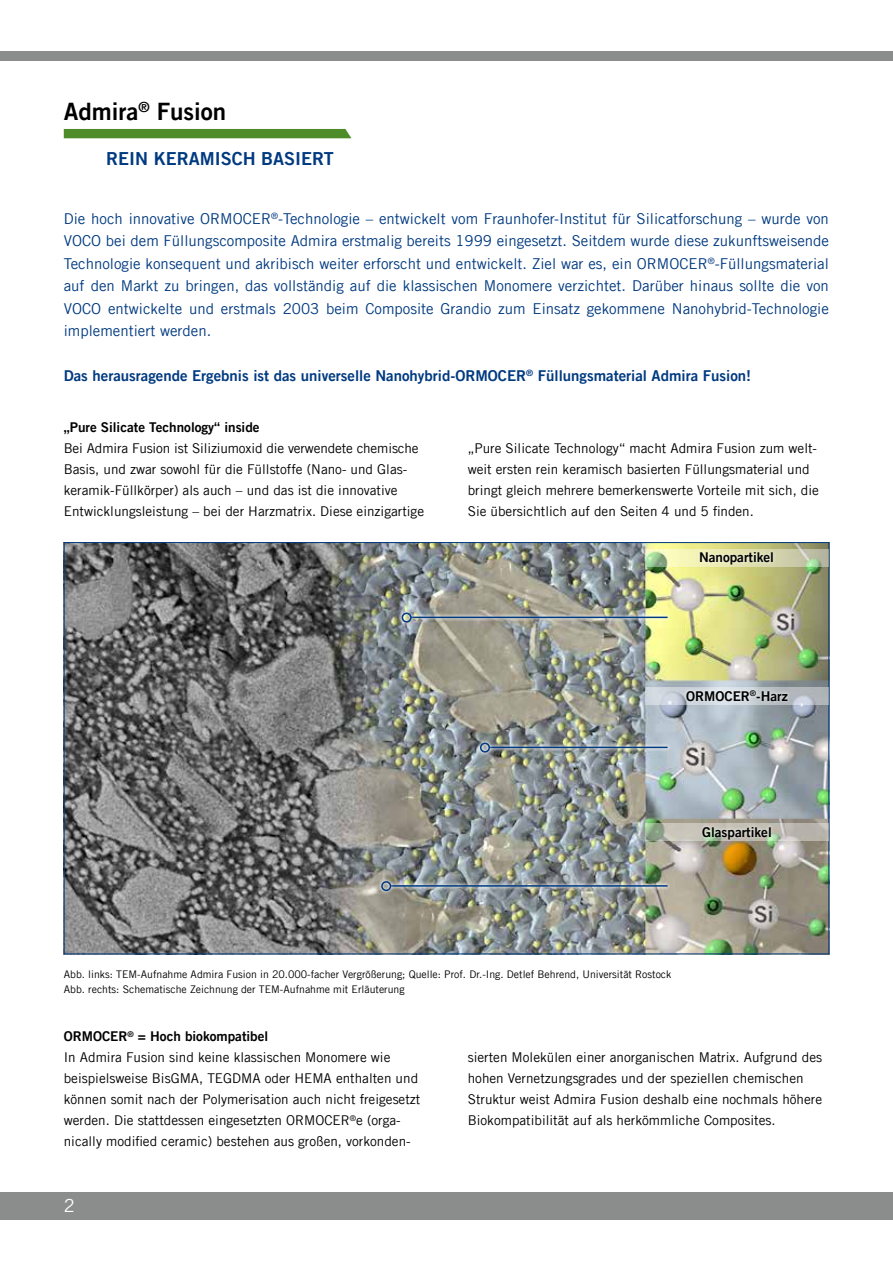
<style>
.page{position:relative;width:893px;height:1263px;background:#fff}
.page>*{position:absolute;margin:0;border:0;box-sizing:border-box;transform-origin:0 0}
.t1{font:24px "Trade Gothic LT Com Bd 2";color:#000}
.t2{font:18px "Trade Gothic LT Com Bd 2";color:#003a80}
.t3{font:18px "Trade Gothic LT Com";color:#fff}
.t4{font:15px/22.5px "Trade Gothic LT Com";color:#003a80;text-align:justify}
.t5{font:15px "Trade Gothic LT Com Bd 2";color:#003a80}
.t6{font:13.5px/21px "Trade Gothic LT Com";color:#000}
.t7{font:13.5px "Trade Gothic LT Com Bd 2";color:#000}
.t8{font:10.5px/15px "Trade Gothic LT Com";color:#000}
</style>
<div class="page">
<div style="left:0;top:1192px;width:893px;height:28px;background:#8b8d8d"></div>
<div style="left:0;top:51px;width:893px;height:10px;background:#8b8d8d"></div>
<div style="left:64px;top:129px;width:287px;height:9px;background:#4e8c2a"></div>
<img style="left:66px;top:544px;width:761px;height:408px">
<svg style="left:645px;top:549px;width:183px;height:17px;background:#ced7ab"></svg>
<svg style="left:645px;top:687px;width:183px;height:17px"></svg>
<svg style="left:645px;top:824px;width:183px;height:17px;background:#b8b9ad"></svg>
<div style="left:699px;top:824px;width:75px;height:18px;background:#fff;opacity:.75"></div>
<div style="left:683px;top:687px;width:108px;height:16px;background:#fff;opacity:.75"></div>
<div style="left:696px;top:549px;width:80px;height:19px;background:#fff;opacity:.75"></div>
<div style="left:397px;top:607px;width:276px;height:21px;background:#fff;opacity:.75"></div>
<div style="left:408px;top:613px;width:263px;height:8px;background:#fff;opacity:.75"></div>
<hr style="left:411px;top:617px;width:257px;height:1px;background:#003a80">
<div style="left:398px;top:609px;width:17px;height:17px;background:#fff;opacity:.75"></div>
<div style="left:402px;top:612px;width:10px;height:11px;border:2px solid #003a80;border-radius:50%"></div>
<div style="left:475px;top:737px;width:198px;height:21px;background:#fff;opacity:.75"></div>
<div style="left:486px;top:743px;width:185px;height:8px;background:#fff;opacity:.75"></div>
<hr style="left:489px;top:747px;width:179px;height:1px;background:#003a80">
<div style="left:477px;top:739px;width:16px;height:17px;background:#fff;opacity:.75"></div>
<div style="left:480px;top:743px;width:10px;height:10px;border:2px solid #003a80;border-radius:50%"></div>
<div style="left:376px;top:876px;width:297px;height:20px;background:#fff;opacity:.75"></div>
<div style="left:387px;top:882px;width:284px;height:8px;background:#fff;opacity:.75"></div>
<hr style="left:390px;top:885px;width:278px;height:2px;background:#003a80">
<div style="left:378px;top:878px;width:17px;height:16px;background:#fff;opacity:.75"></div>
<div style="left:381px;top:881px;width:10px;height:10px;border:2px solid #003a80;border-radius:50%"></div>
<h1 class="t1" style="left:64px;top:97px;width:164px">Admira<sup>®</sup> Fusion</h1>
<h2 class="t2" style="left:106px;top:147px;width:229px">REIN KERAMISCH BASIERT</h2>
<p class="t4" style="left:64px;top:207px;width:767px">Die hoch innovative ORMOCER<sup>®</sup>-Technologie – entwickelt vom Fraunhofer-Institut für Silicatforschung – wurde von VOCO bei dem Füllungscomposite Admira erstmalig bereits 1999 eingesetzt. Seitdem wurde diese zukunftsweisende Technologie konsequent und akribisch weiter erforscht und entwickelt. Ziel war es, ein ORMOCER<sup>®</sup>-Füllungsmaterial auf den Markt zu bringen, das vollständig auf die klassischen Monomere verzichtet. Darüber hinaus sollte die von VOCO entwickelte und erstmals 2003 beim Composite Grandio zum Einsatz gekommene Nanohybrid-Technologie implementiert werden.</p>
<p class="t5" style="left:64px;top:366px;width:689px">Das herausragende Ergebnis ist das universelle Nanohybrid-ORMOCER<sup>®</sup> Füllungsmaterial Admira Fusion!</p>
<p class="t7" style="left:64px;top:419px;width:197px">„Pure Silicate Technology“ inside</p>
<p class="t6" style="left:64px;top:438px;width:362px">Bei Admira Fusion ist Siliziumoxid die verwendete chemische Basis, und zwar sowohl für die Füllstoffe (Nano- und Glas&shy;keramik-Füllkörper) als auch – und das ist die innovative Entwicklungsleistung – bei der Harzmatrix. Diese einzigartige</p>
<p class="t6" style="left:468px;top:438px;width:353px">„Pure Silicate Technology“ macht Admira Fusion zum welt&shy;weit ersten rein keramisch basierten Füllungsmaterial und bringt gleich mehrere bemerkenswerte Vorteile mit sich, die Sie übersichtlich auf den Seiten 4 und 5 finden.</p>
<p class="t7" style="left:699px;top:549px;width:77px">Nanopartikel</p>
<p class="t7" style="left:686px;top:687px;width:103px">ORMOCER<sup>®</sup>-Harz</p>
<p class="t7" style="left:702px;top:824px;width:71px">Glaspartikel</p>
<p class="t8" style="left:64px;top:966px;width:609px">Abb. links: TEM-Aufnahme Admira Fusion in 20.000-facher Vergrößerung; Quelle: Prof. Dr.-Ing. Detlef Behrend, Universität Rostock<br>Abb. rechts: Schematische Zeichnung der TEM-Aufnahme mit Erläuterung</p>
<p class="t7" style="left:64px;top:1028px;width:206px">ORMOCER<sup>®</sup> = Hoch biokompatibel</p>
<p class="t6" style="left:64px;top:1047px;width:358px">In Admira Fusion sind keine klassischen Monomere wie beispielsweise BisGMA, TEGDMA oder HEMA enthalten und können somit nach der Polymerisation auch nicht freigesetzt werden. Die stattdessen eingesetzten ORMOCER<sup>®</sup>e (orga&shy;nically modified ceramic) bestehen aus großen, vorkonden-</p>
<h2 class="t3" style="left:64px;top:1195px;width:12px">2</h2>
<p class="t6" style="left:468px;top:1047px;width:356px">sierten Molekülen einer anorganischen Matrix. Aufgrund des hohen Vernetzungsgrades und der speziellen chemischen Struktur weist Admira Fusion deshalb eine nochmals höhere Biokompatibilität auf als herkömmliche Composites.</p>
</div>
